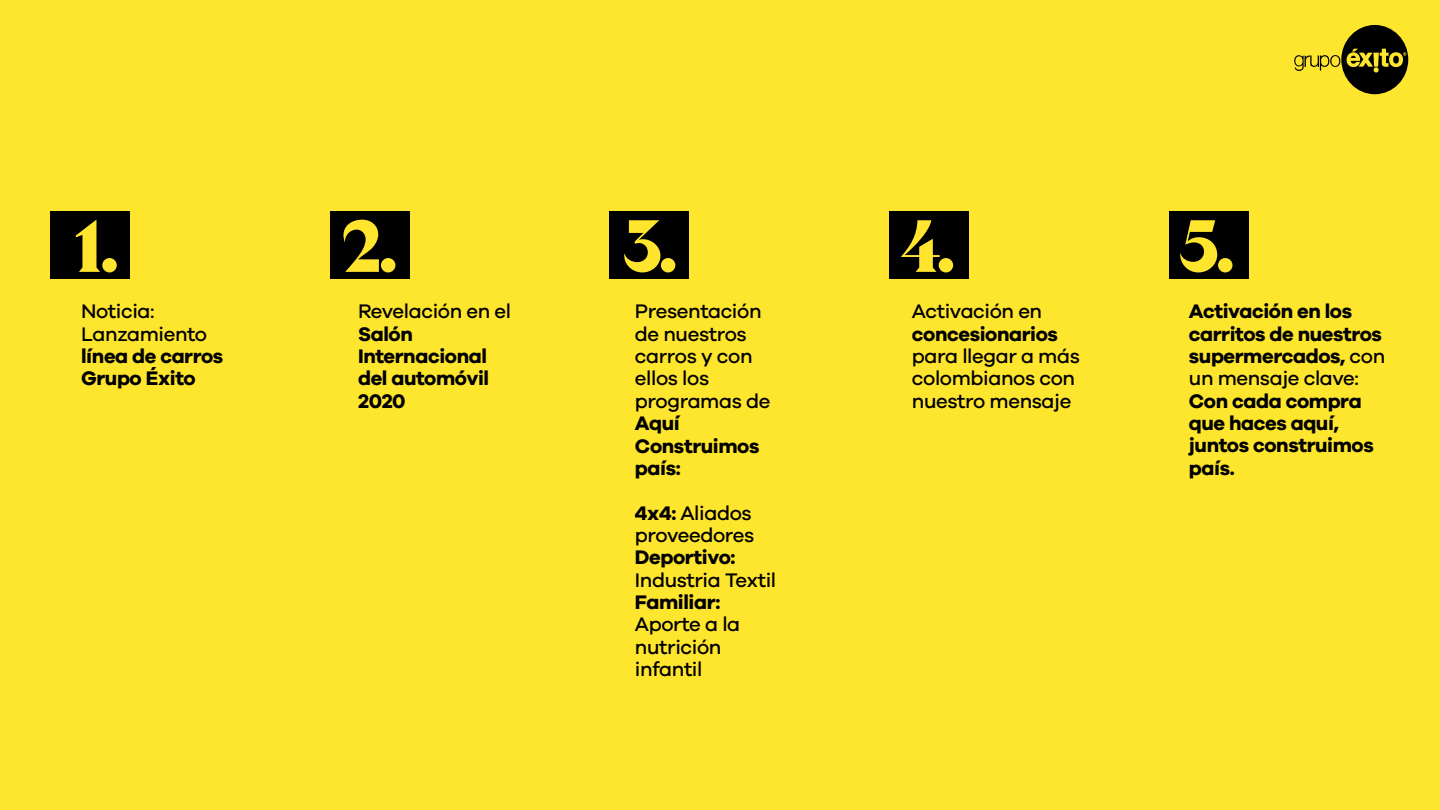
<style>
.page{position:relative;width:1440px;height:810px;background:#fff}
.page>*{position:absolute;margin:0;border:0;box-sizing:border-box;transform-origin:0 0}
.t1{font:900 73.8px "Cako";color:#ffe52e}
.t2{font:700 20.25px/22.4px "Galano Grotesque";letter-spacing:-.02em;color:#000}
.t3{font:500 20.25px/22.4px "Galano Grotesque";letter-spacing:-.02em;color:#000}
.s1{font-weight:700}
.s2{font-weight:500}
</style>
<div class="page">
<div style="left:0;top:1px;width:1440px;height:809px;background:#ffe62e"></div>
<svg style="left:1294px;top:25px;width:114px;height:69px;background:#95871a"></svg>
<div style="left:50px;top:211px;width:80px;height:68px;background:#000"></div>
<div style="left:330px;top:211px;width:80px;height:68px;background:#000"></div>
<div style="left:610px;top:211px;width:79px;height:68px;background:#000"></div>
<div style="left:890px;top:211px;width:79px;height:68px;background:#000"></div>
<div style="left:1169px;top:211px;width:80px;height:68px;background:#000"></div>
<h1 class="t1" style="left:75px;top:203px;width:45px">1.</h1>
<h1 class="t1" style="left:342px;top:203px;width:57px">2.</h1>
<h1 class="t1" style="left:623px;top:203px;width:56px">3.</h1>
<h1 class="t1" style="left:901px;top:203px;width:56px">4.</h1>
<h1 class="t1" style="left:1179px;top:203px;width:57px">5.</h1>
<p class="t3" style="left:81px;top:300px;width:128px">Noticia:<br>Lanzamiento</p>
<p class="t2" style="left:81px;top:344px;width:144px">línea de carros<br>Grupo Éxito</p>
<p class="t3" style="left:358px;top:300px;width:155px">Revelación en el</p>
<p class="t2" style="left:358px;top:322px;width:133px">Salón<br>Internacional del automóvil<br>2020</p>
<p class="t3" style="left:635px;top:300px;width:137px">Presentación de nuestros carros y con ellos los programas de</p>
<p class="t2" style="left:635px;top:412px;width:126px">Aquí<br>Construimos país:</p>
<p class="t3" style="left:635px;top:501px;width:121px"><span class="s1">4x4:</span> Aliados proveedores</p>
<p class="t2" style="left:635px;top:546px;width:102px">Deportivo:</p>
<p class="t3" style="left:635px;top:568px;width:143px">Industria Textil</p>
<p class="t2" style="left:635px;top:590px;width:87px">Familiar:</p>
<p class="t3" style="left:635px;top:613px;width:107px">Aporte a la nutrición infantil</p>
<p class="t3" style="left:912px;top:300px;width:132px">Activación en</p>
<p class="t2" style="left:912px;top:322px;width:148px">concesionarios</p>
<p class="t3" style="left:912px;top:344px;width:169px">para llegar a más colombianos con nuestro mensaje</p>
<p class="t2" style="left:1189px;top:300px;width:198px">Activación en los carritos de nuestros supermercados, <span class="s2">con un mensaje clave:</span></p>
<p class="t2" style="left:1189px;top:389px;width:187px">Con cada compra que haces aquí, juntos construimos país.</p>
</div>
